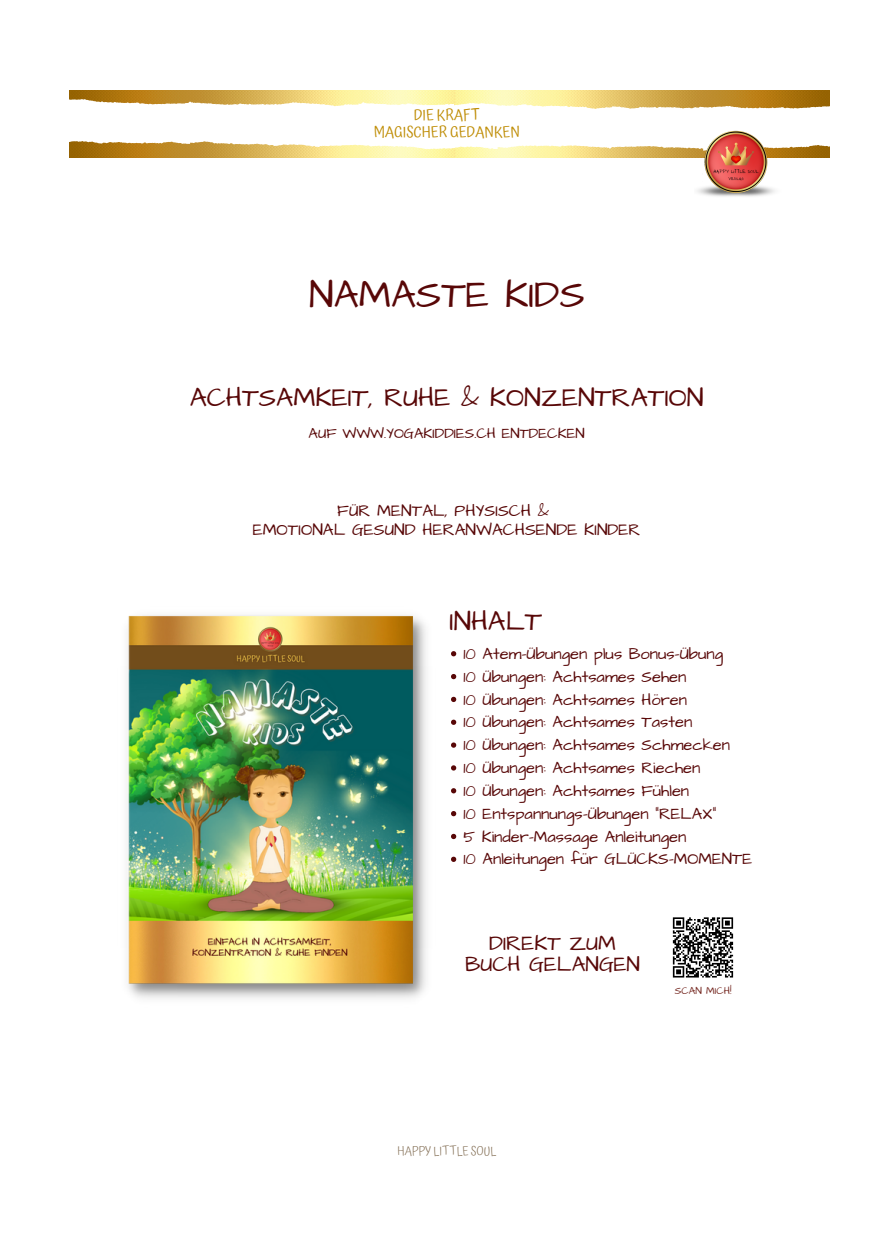
<style>
.page{position:relative;width:894px;height:1233px;background:#fff}
.page>*{position:absolute;margin:0;border:0;box-sizing:border-box;transform-origin:0 0}
.t1{font:39.15px "Architects Daughter";color:#580707}
.t2{font:27.75px "Architects Daughter";color:#580707}
.t3{font:26.85px "Architects Daughter";color:#580707}
.t4{font:21.45px/20.7px "Architects Daughter";color:#580707;text-align:center}
.t5{font:16.95px/19.5px "Architects Daughter";color:#580707;text-align:center}
.t6{font:16.5px "Architects Daughter";color:#580707}
.t7{font:15.15px/17.5px "Atma";color:#bf8d06;text-align:center}
.t8{font:14.7px "Architects Daughter";color:#580707}
.t9{font:300 12.3px "Atma";color:#826d53}
.t10{font:10.35px "Architects Daughter";color:#742720}
</style>
<div class="page">
<img style="left:127px;top:615px;width:299px;height:384px">
<svg style="left:451px;top:651px;width:5px;height:5px"></svg>
<svg style="left:451px;top:674px;width:5px;height:5px"></svg>
<svg style="left:451px;top:697px;width:5px;height:5px"></svg>
<svg style="left:451px;top:720px;width:5px;height:5px"></svg>
<svg style="left:451px;top:742px;width:5px;height:6px"></svg>
<svg style="left:451px;top:765px;width:5px;height:6px"></svg>
<svg style="left:451px;top:788px;width:5px;height:5px"></svg>
<svg style="left:451px;top:811px;width:5px;height:5px"></svg>
<svg style="left:451px;top:834px;width:5px;height:5px"></svg>
<svg style="left:451px;top:857px;width:5px;height:5px"></svg>
<svg style="left:672px;top:917px;width:62px;height:61px"></svg>
<img style="left:70px;top:91px;width:759px;height:67px">
<svg style="left:69px;top:98px;width:761px;height:53px"></svg>
<img style="left:697px;top:188px;width:5px;height:6px">
<img style="left:770px;top:188px;width:5px;height:6px">
<img style="left:702px;top:124px;width:68px;height:73px">
<p class="t7" style="left:373px;top:106px;width:148px">DIE KRAFT<br>MAGISCHER GEDANKEN</p>
<p class="t1" style="left:309px;top:269px;width:277px">NAMASTE KIDS</p>
<p class="t3" style="left:190px;top:379px;width:515px">ACHTSAMKEIT, RUHE &amp; KONZENTRATION</p>
<p class="t8" style="left:308px;top:423px;width:277px">AUF WWW.YOGAKIDDIES.CH ENTDECKEN</p>
<p class="t5" style="left:252px;top:501px;width:389px">FÜR MENTAL, PHYSISCH &amp;<br>EMOTIONAL GESUND HERANWACHSENDE KINDER</p>
<p class="t2" style="left:449px;top:602px;width:94px">INHALT</p>
<p class="t6" style="left:463px;top:643px;width:261px">10 Atem-Übungen plus Bonus-Übung</p>
<p class="t6" style="left:463px;top:665px;width:224px">10 Übungen: Achtsames Sehen</p>
<p class="t6" style="left:463px;top:688px;width:225px">10 Übungen: Achtsames Hören</p>
<p class="t6" style="left:463px;top:711px;width:230px">10 Übungen: Achtsames Tasten</p>
<h6 class="t6" style="left:463px;top:734px;width:268px">10 Übungen: Achtsames Schmecken</h6>
<p class="t6" style="left:463px;top:757px;width:238px">10 Übungen: Achtsames Riechen</p>
<h1 class="t6" style="left:463px;top:780px;width:227px">10 Übungen: Achtsames Fühlen</h1>
<h2 class="t6" style="left:463px;top:802px;width:254px">10 Entspannungs-Übungen "RELAX"</h2>
<h6 class="t6" style="left:463px;top:825px;width:224px">5 Kinder-Massage Anleitungen</h6>
<h4 class="t6" style="left:463px;top:848px;width:290px">10 Anleitungen für GLÜCKS-MOMENTE</h4>
<p class="t4" style="left:465px;top:934px;width:176px">DIREKT ZUM<br>BUCH GELANGEN</p>
<h2 class="t10" style="left:674px;top:983px;width:58px">SCAN MICH!</h2>
<p class="t9" style="left:397px;top:1143px;width:100px">HAPPY LITTLE SOUL</p>
</div>
